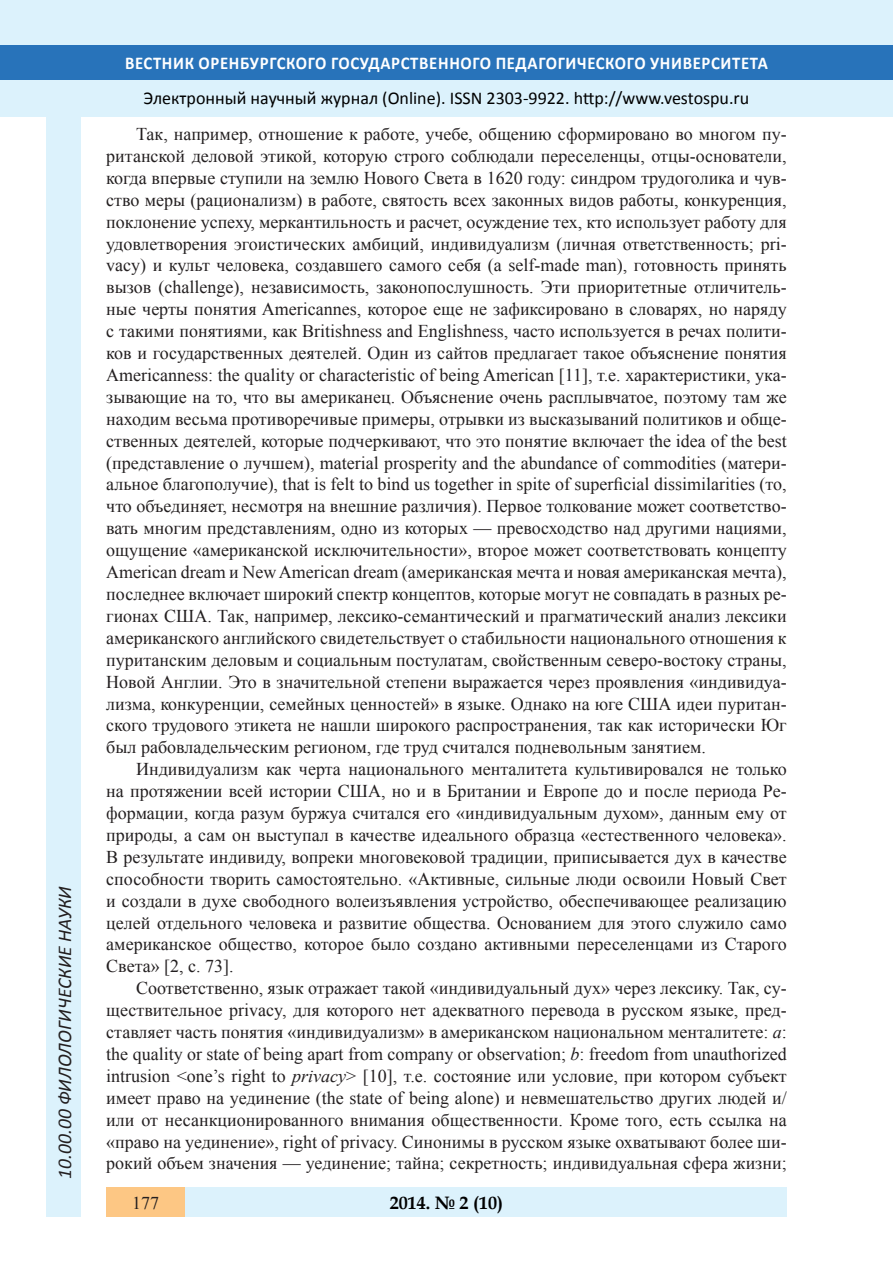
<style>
.page{position:relative;width:893px;height:1263px;background:#fff}
.page>*{position:absolute;margin:0;border:0;box-sizing:border-box;transform-origin:0 0}
.t1{font:italic 19.5px "Calibri";color:#231f20}
.Стиль2{font:18px/21.9px "Times New Roman";color:#231f20;text-align:justify}
.t2{font:18px "Calibri";color:#000}
.t3{font:700 18px "Calibri";letter-spacing:.04em;color:#fff;scale:.93 1}
.t4{font:700 18px "Book Antiqua";color:#000}
.s1{font-style:italic}
</style>
<div class="page">
<div style="left:0;top:0;width:893px;height:116px;background:#dcf2fc"></div>
<div style="left:0;top:45px;width:893px;height:34px;background:#2873ba"></div>
<div style="left:47px;top:116px;width:34px;height:1101px;background:#dcf2fc"></div>
<div style="left:106px;top:1188px;width:681px;height:29px;background:#dcf2fc"></div>
<div style="left:106px;top:1188px;width:79px;height:29px;background:#fdc784"></div>
<p class="t1" style="left:51px;top:1179px;width:294px;rotate:-90deg">10.00.00 ФИЛОЛОГИЧЕСКИЕ НАУКИ</p>
<p class="t3" style="left:125px;top:50px;width:693px">ВЕСТНИК ОРЕНБУРГСКОГО ГОСУДАРСТВЕННОГО ПЕДАГОГИЧЕСКОГО УНИВЕРСИТЕТА</p>
<p class="t2" style="left:144px;top:85px;width:607px">Электронный научный журнал (Online). ISSN 2303-9922. http://www.vestospu.ru</p>
<p class="Стиль2" style="left:106px;top:122px;width:682px;text-indent:30px">Так, например, отношение к работе, учебе, общению сформировано во многом пу&shy;ританской деловой этикой, которую строго соблюдали переселенцы, отцы-основатели, когда впервые ступили на землю Нового Света в 1620 году: синдром трудоголика и чув&shy;ство меры (рационализм) в работе, святость всех законных видов работы, конкуренция, поклонение успеху, меркантильность и расчет, осуждение тех, кто использует работу для удовлетворения эгоистических амбиций, индивидуализм (личная ответственность; pri&shy;vacy) и культ человека, создавшего самого себя (a self-made man), готовность принять вызов (challenge), независимость, законопослушность. Эти приоритетные отличитель&shy;ные черты понятия Americannes, которое еще не зафиксировано в словарях, но наряду с такими понятиями, как Britishness and Englishness, часто используется в речах полити&shy;ков и государственных деятелей. Один из сайтов предлагает такое объяснение понятия Americanness: the quality or characteristic of being American [11], т.е. характеристики, ука&shy;зывающие на то, что вы американец. Объяснение очень расплывчатое, поэтому там же находим весьма противоречивые примеры, отрывки из высказываний политиков и обще&shy;ственных деятелей, которые подчеркивают, что это понятие включает the idea of the best (представление о лучшем), material prosperity and the abundance of commodities (матери&shy;альное благополучие), that is felt to bind us together in spite of superficial dissimilarities (то, что объединяет, несмотря на внешние различия). Первое толкование может соответство&shy;вать многим представлениям, одно из которых — превосходство над другими нациями, ощущение «американской исключительности», второе может соответствовать концепту American dream и NewAmerican dream (американская мечта и новая американская мечта), последнее включает широкий спектр концептов, которые могут не совпадать в разных ре&shy;гионах США. Так, например, лексико-семантический и прагматический анализ лексики американского английского свидетельствует о стабильности национального отношения к пуританским деловым и социальным постулатам, свойственным северо-востоку страны, Новой Англии. Это в значительной степени выражается через проявления «индивидуа&shy;лизма, конкуренции, семейных ценностей» в языке. Однако на юге США идеи пуритан&shy;ского трудового этикета не нашли широкого распространения, так как исторически Юг был рабовладельческим регионом, где труд считался подневольным занятием.</p>
<p class="Стиль2" style="left:106px;top:758px;width:682px;text-indent:30px">Индивидуализм как черта национального менталитета культивировался не только на протяжении всей истории США, но и в Британии и Европе до и после периода Ре&shy;формации, когда разум буржуа считался его «индивидуальным духом», данным ему от природы, а сам он выступал в качестве идеального образца «естественного человека».<br>В результате индивиду, вопреки многовековой традиции, приписывается дух в качестве способности творить самостоятельно. «Активные, сильные люди освоили Новый Свет и создали в духе свободного волеизъявления устройство, обеспечивающее реализацию целей отдельного человека и развитие общества. Основанием для этого служило само американское общество, которое было создано активными переселенцами из Старого Света» [2, c. 73].</p>
<p class="Стиль2" style="left:106px;top:977px;width:682px;text-indent:30px">Соответственно, язык отражает такой «индивидуальный дух» через лексику. Так, су&shy;ществительное privacy, для которого нет адекватного перевода в русском языке, пред&shy;ставляет часть понятия «индивидуализм» в американском национальном менталитете: <span class="s1">a</span>: the quality or state of being apart from company or observation; <span class="s1">b</span>: freedom from unauthorized intrusion &lt;one’s right to <span class="s1">privacy</span>&gt; [10], т.е. состояние или условие, при котором субъект имеет право на уединение (the state of being alone) и невмешательство других людей и/ или от несанкционированного внимания общественности. Кроме того, есть ссылка на «право на уединение», right of privacy. Синонимы в русском языке охватывают более ши&shy;рокий объем значения — уединение; тайна; секретность; индивидуальная сфера жизни;</p>
<p class="Стиль2" style="left:132px;top:1191px;width:28px">177</p>
<p class="t4" style="left:390px;top:1190px;width:115px">2014. № 2 (10)</p>
</div>
